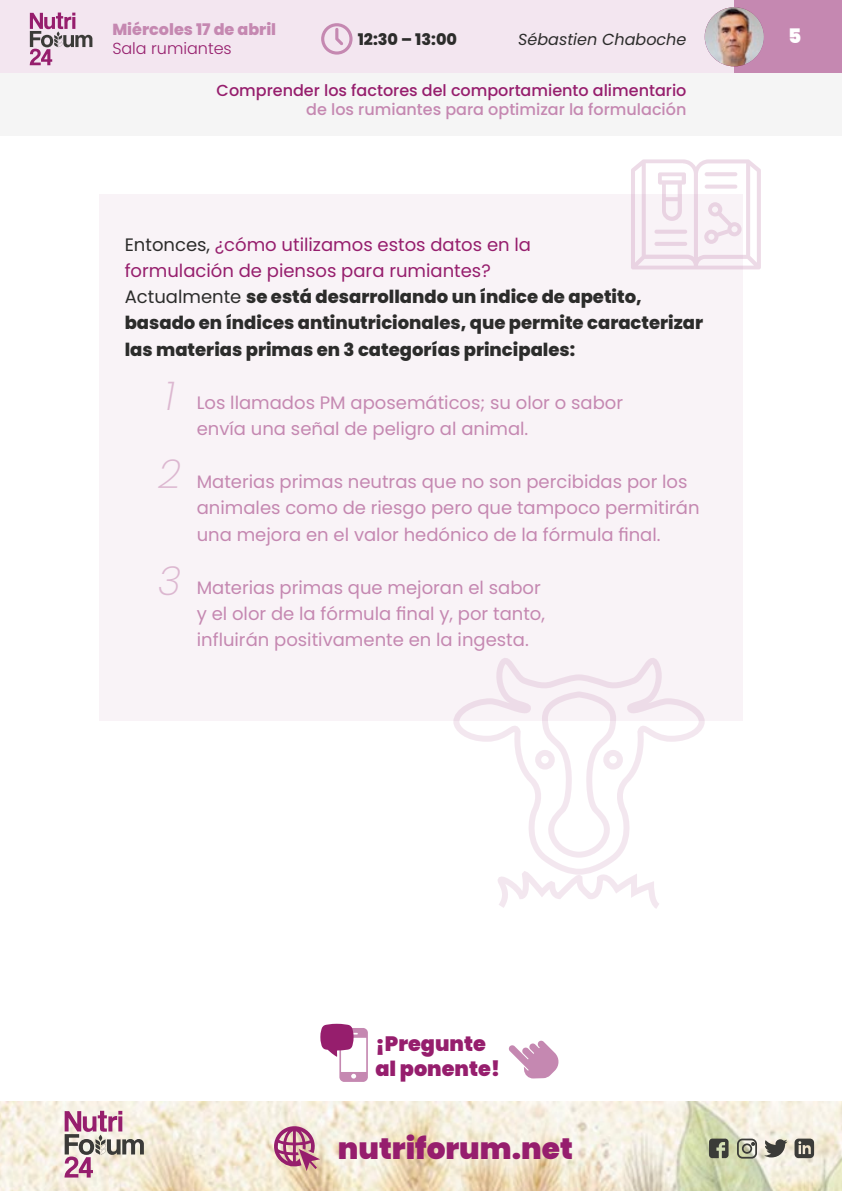
<style>
.page{position:relative;width:842px;height:1191px;background:#fff}
.page>*{position:absolute;margin:0;border:0;box-sizing:border-box;transform-origin:0 0}
._07_Subtitulo{font:italic 200 40px "Poppins";color:#dcb7d0}
.t1{font:900 29.6px "Poppins";color:#961e6d}
.t2{font:900 20.8px/25px "Poppins";color:#961e6d}
.t3{font:900 20px "Poppins";color:#fff}
._01_Texto{font:18px/26.2px "Poppins";color:#c588b1}
._01_Texto-2{font:800 18px/26.2px "Poppins";color:#2c2c2b}
.t4{font:500 16px "Poppins";color:#961e6d}
.t5{font:500 16px "Poppins";color:#c588b1}
.t6{font:800 16px "Poppins";color:#c588b1}
.t7{font:italic 16px "Poppins";color:#2c2c2b}
.t8{font:300 16px "Poppins";color:#961e6d}
.t9{font:800 16px "Poppins";color:#2c2c2b}
.s1{font-weight:400}
.s2{font-weight:400;color:#961e6d}
</style>
<div class="page">
<svg style="left:453px;top:721px;width:252px;height:142px"></svg>
<svg style="left:498px;top:863px;width:161px;height:46px"></svg>
<div style="left:99px;top:194px;width:644px;height:527px;background:#f9f3f7"></div>
<svg style="left:631px;top:159px;width:130px;height:110px"></svg>
<div style="left:0;top:45px;width:842px;height:90px;background:#f5f5f5"></div>
<img style="left:0;top:1101px;width:842px;height:90px">
<div style="left:0;top:0;width:842px;height:72px;background:#f3e6f0"></div>
<div style="left:734px;top:0;width:108px;height:72px;background:#c588b1"></div>
<svg style="left:321px;top:23px;width:32px;height:32px"></svg>
<img style="left:705px;top:7px;width:59px;height:59px;border-radius:30px">
<svg style="left:709px;top:1138px;width:19px;height:20px"></svg>
<svg style="left:737px;top:1138px;width:20px;height:20px"></svg>
<svg style="left:764px;top:1139px;width:23px;height:18px"></svg>
<svg style="left:794px;top:1138px;width:20px;height:20px"></svg>
<svg style="left:274px;top:1126px;width:46px;height:45px;background:#c6899e"></svg>
<svg style="left:320px;top:1023px;width:48px;height:59px"></svg>
<svg style="left:508px;top:1040px;width:51px;height:38px"></svg>
<svg style="left:30px;top:13px;width:62px;height:52px"></svg>
<svg style="left:65px;top:1110px;width:79px;height:67px;background:#ccb2b6"></svg>
<p class="t6" style="left:112px;top:21px;width:165px">Miércoles 17 de abril</p>
<p class="t8" style="left:112px;top:39px;width:121px">Sala rumiantes</p>
<p class="t9" style="left:358px;top:30px;width:101px">12:30 – 13:00</p>
<p class="t7" style="left:518px;top:30px;width:170px">Sébastien Chaboche</p>
<p class="t3" style="left:788px;top:24px;width:15px">5</p>
<p class="t4" style="left:217px;top:81px;width:471px">Comprender los factores del comportamiento alimentario</p>
<p class="t5" style="left:306px;top:100px;width:382px">de los rumiantes para optimizar la formulación</p>
<p class="_01_Texto-2" style="left:125px;top:231px;width:580px"><span class="s1">Entonces,</span> <span class="s2">¿cómo utilizamos estos datos en la<br>formulación de piensos para rumiantes?<br></span><span class="s1">Actualmente</span> se está desarrollando un índice de apetito, basado en índices antinutricionales, que permite caracterizar las materias primas en 3 categorías principales:</p>
<p class="_01_Texto" style="left:197px;top:389px;width:428px">Los llamados PM aposemáticos; su olor o sabor envía una señal de peligro al animal.</p>
<p class="_01_Texto" style="left:197px;top:469px;width:504px">Materias primas neutras que no son percibidas por los animales como de riesgo pero que tampoco permitirán una mejora en el valor hedónico de la fórmula final.</p>
<p class="_01_Texto" style="left:197px;top:574px;width:350px">Materias primas que mejoran el sabor y el olor de la fórmula final y, por tanto, influirán positivamente en la ingesta.</p>
<p class="_07_Subtitulo" style="left:164px;top:373px;width:12px">1</p>
<p class="_07_Subtitulo" style="left:158px;top:451px;width:24px">2</p>
<p class="_07_Subtitulo" style="left:158px;top:557px;width:25px">3</p>
<p class="t2" style="left:375px;top:1031px;width:126px">¡Pregunte al ponente!</p>
<h2 class="t1" style="left:338px;top:1131px;width:237px">nutriforum.net</h2>
</div>
